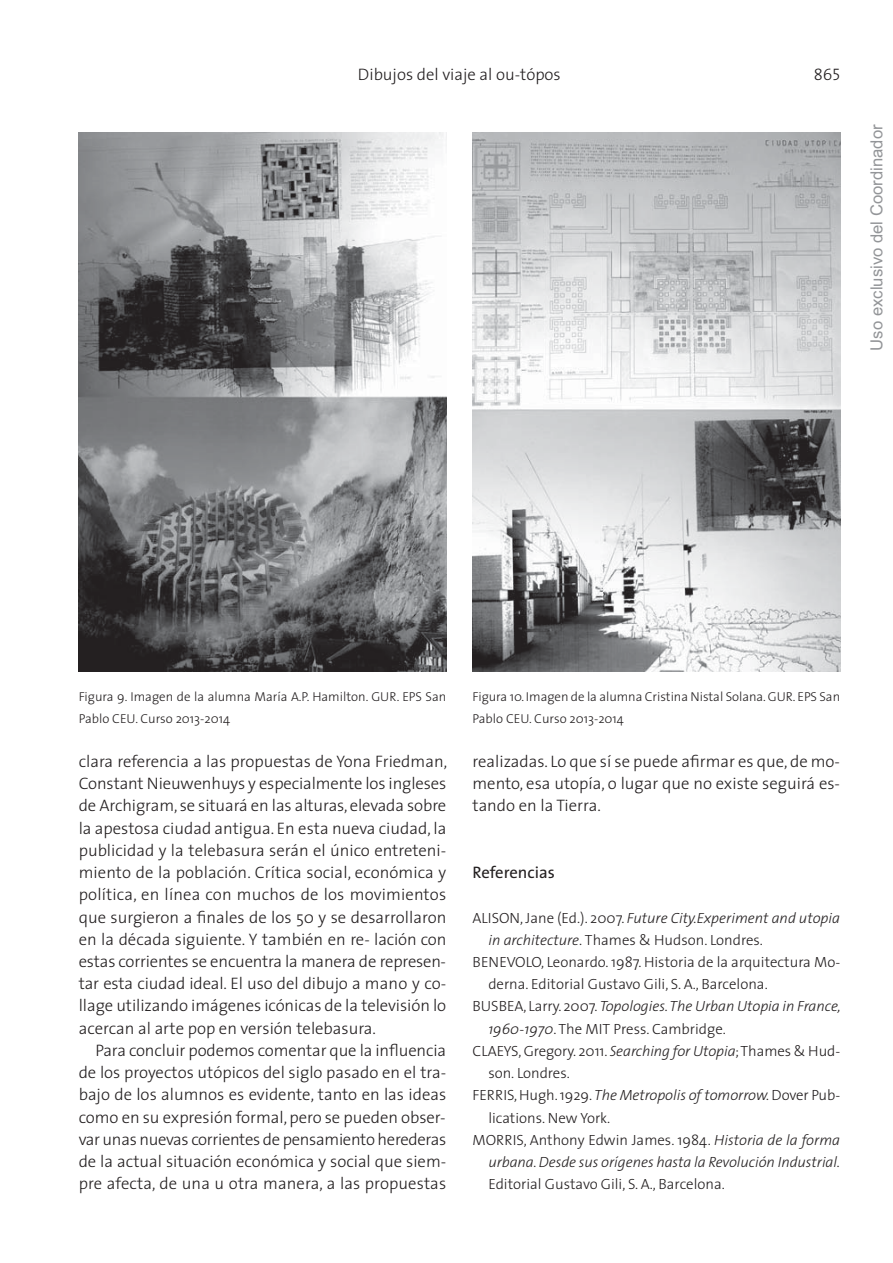
<style>
.page{position:relative;width:893px;height:1263px;background:#fff}
.page>*{position:absolute;margin:0;border:0;box-sizing:border-box;transform-origin:0 0}
.t1{font:300 16.65px/22.2px "The Sans";color:#231f20;text-align:justify}
.t2{font:16.65px "Arial";color:#939598}
.t3{font:16.65px "The Sans";color:#231f20}
.t4{font:16.65px "The Sans Light Caps";color:#231f20}
.t5{font:300 14.85px "The Sans";color:#231f20}
.t6{font:italic 300 14.85px "The Sans";letter-spacing:-.005em;color:#231f20}
.t7{font:300 12.9px/22.2px "The Sans";color:#231f20}
.s1{font-style:normal}
.s2{font-style:italic}
</style>
<div class="page">
<img style="left:79px;top:133px;width:367px;height:538px">
<img style="left:473px;top:133px;width:367px;height:539px">
<p class="t1" style="left:358px;top:65px;width:204px">Dibujos del viaje al ou-tópos</p>
<p class="t4" style="left:814px;top:61px;width:28px">865</p>
<p class="t2" style="left:867px;top:351px;width:228px;rotate:-90deg">Uso exclusivo del Coordinador</p>
<p class="t7" style="left:79px;top:686px;width:369px">Figura 9. Imagen de la alumna María A.P. Hamilton. GUR. EPS San<br>Pablo CEU. Curso 2013-2014</p>
<p class="t7" style="left:473px;top:686px;width:369px">Figura 10. Imagen de la alumna Cristina Nistal Solana. GUR. EPS San<br>Pablo CEU. Curso 2013-2014</p>
<p class="t1" style="left:79px;top:752px;width:370px">clara referencia a las propuestas de Yona Friedman, Constant Nieuwenhuys y especialmente los ingleses de Archigram, se situará en las alturas, elevada sobre la apestosa ciudad antigua. En esta nueva ciudad, la publicidad y la telebasura serán el único entreteni&shy;miento de la población. Crítica social, económica y política, en línea con muchos de los movimientos que surgieron a finales de los 50 y se de sarrollaron en la década siguiente. Y también en re- lación con estas corrientes se encuentra la manera de represen&shy;tar esta ciudad ideal. El uso del dibujo a mano y co&shy;llage utilizando imágenes icónicas de la televisión lo acercan al arte pop en versión telebasura.</p>
<p class="t1" style="left:79px;top:1041px;width:369px;text-indent:17px">Para concluir podemos comentar que la influencia de los proyectos utópicos del siglo pasado en el tra&shy;bajo de los alumnos es evidente, tanto en las ideas como en su expresión formal, pero se pueden obser&shy;var unas nuevas corrientes de pensamiento herederas de la actual situación económica y social que siem&shy;pre afecta, de una u otra manera, a las propuestas</p>
<p class="t1" style="left:472px;top:752px;width:369px">realizadas. Lo que sí se puede afirmar es que, de mo&shy;mento, esa utopía, o lugar que no existe seguirá es&shy;tando en la Tierra.</p>
<p class="t3" style="left:472px;top:867px;width:84px">Referencias</p>
<p class="t6" style="left:473px;top:912px;width:369px"><span class="s1">ALISON, Jane (Ed.). 2007.</span> Future City.Experiment and utopia</p>
<p class="t5" style="left:488px;top:934px;width:276px"><span class="s2">in architecture</span>. Thames &amp; Hudson. Londres.</p>
<p class="t5" style="left:473px;top:956px;width:369px">BENEVOLO, Leonardo. 1987. Historia de la arquitectura Mo-</p>
<p class="t5" style="left:488px;top:978px;width:281px">derna. Editorial Gustavo Gili, S. A., Barcelona.</p>
<p class="t6" style="left:473px;top:1001px;width:370px"><span class="s1">BUSBEA, Larry. 2007.</span> Topologies. The Urban Utopia in France,</p>
<p class="t5" style="left:488px;top:1023px;width:239px"><span class="s2">1960-1970</span>. The MIT Press. Cambridge.</p>
<p class="t5" style="left:473px;top:1045px;width:369px">CLAEYS, Gregory. 2011. <span class="s2">Searching for Utopia</span>; Thames &amp; Hud-</p>
<p class="t5" style="left:488px;top:1067px;width:83px">son. Londres.</p>
<p class="t5" style="left:473px;top:1090px;width:369px">FERRIS, Hugh. 1929. <span class="s2">The Metropolis of tomorrow.</span> Dover Pub-</p>
<p class="t5" style="left:488px;top:1112px;width:123px">lications. New York.</p>
<p class="t5" style="left:473px;top:1134px;width:369px">MORRIS, Anthony Edwin James. 1984. <span class="s2">Historia de la forma</span></p>
<p class="t6" style="left:488px;top:1156px;width:353px">urbana. Desde sus orígenes hasta la Revolución Industrial.</p>
<p class="t5" style="left:488px;top:1178px;width:238px">Editorial Gustavo Gili, S. A., Barcelona.</p>
</div>
